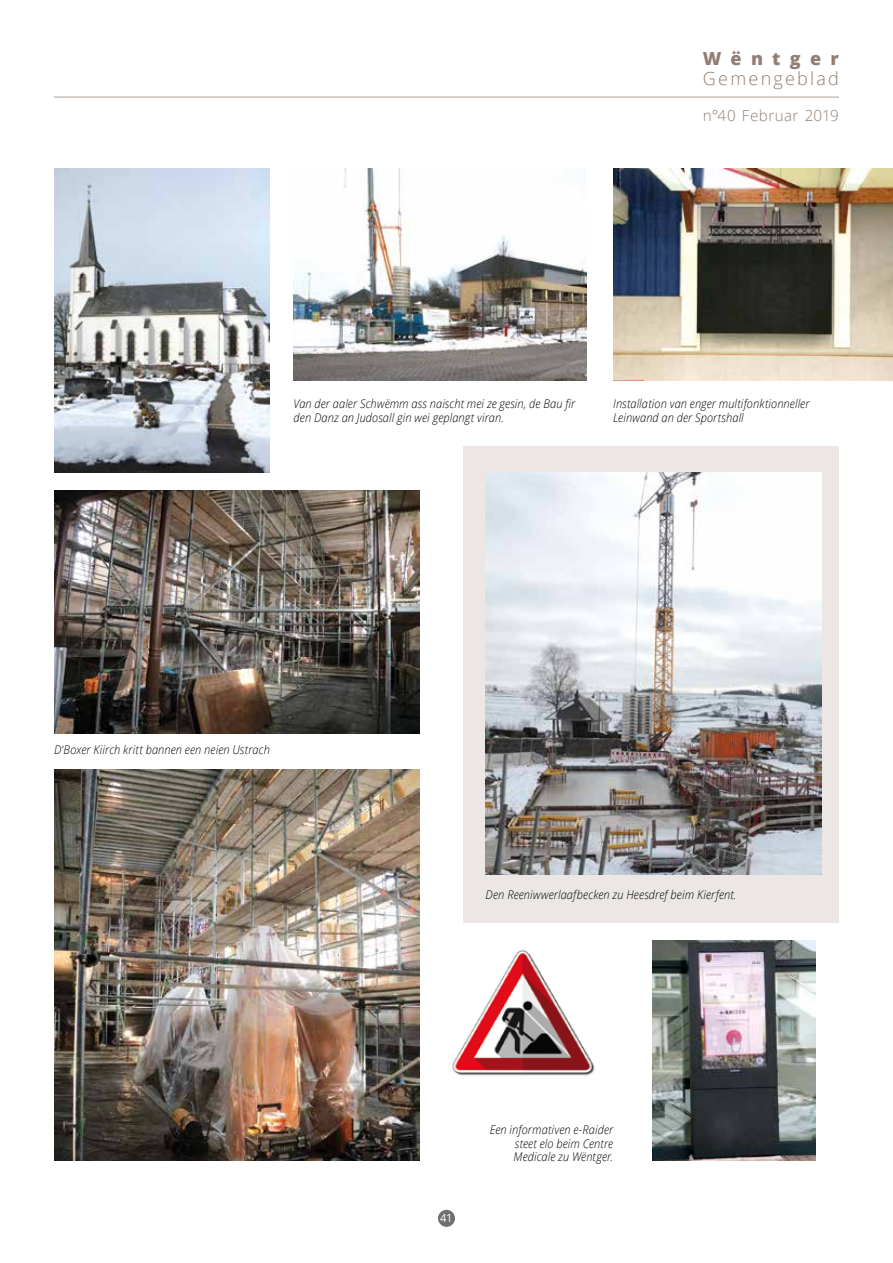
<style>
.page{position:relative;width:893px;height:1263px;background:#fff}
.page>*{position:absolute;margin:0;border:0;box-sizing:border-box;transform-origin:0 0}
.t1{font:300 18px "Open Sans";letter-spacing:.125em;color:#927e72}
.t2{font:800 18px "Open Sans";letter-spacing:.515em;color:#927e72}
.t3{font:300 15.3px "Open Sans";letter-spacing:.025em;color:#927e72}
.t4{font:italic 300 12px/13.5px "Open Sans";letter-spacing:.01em;color:#000;scale:.92 1}
.t5{font:11.25px "Open Sans";color:#fff}
</style>
<div class="page">
<div style="left:438px;top:1210px;width:17px;height:17px;background:#736e6e;border-radius:50%"></div>
<hr style="left:54px;top:97px;width:785px;height:1px;background:#b4a49b">
<img style="left:54px;top:168px;width:215px;height:304px">
<img style="left:652px;top:941px;width:163px;height:220px">
<img style="left:452px;top:949px;width:143px;height:127px">
<div style="left:463px;top:446px;width:376px;height:477px;background:#ece7e4"></div>
<img style="left:486px;top:472px;width:335px;height:402px">
<img style="left:54px;top:490px;width:366px;height:243px">
<img style="left:54px;top:769px;width:366px;height:392px">
<img style="left:294px;top:168px;width:293px;height:212px">
<img style="left:613px;top:168px;width:280px;height:212px">
<h1 class="t2" style="left:703px;top:44px;width:138px">Wëntger</h1>
<h1 class="t1" style="left:703px;top:66px;width:138px">Gemengeblad</h1>
<p class="t3" style="left:703px;top:105px;width:138px">n°40 Februar 2019</p>
<p class="t4" style="left:294px;top:397px;width:307px">Van der aaler Schwëmm ass naischt mei ze gesin, de Bau fir den Danz an Judosall gin wei geplangt viran.</p>
<p class="t4" style="left:613px;top:397px;width:215px">Installation van enger multifonktionneller<br>Leinwand an der Sportshall</p>
<p class="t4" style="left:54px;top:743px;width:236px">D‘Boxer Kiirch kritt bannen een neien Ustrach</p>
<p class="t4" style="left:486px;top:887px;width:274px">Den Reeniwwerlaafbecken zu Heesdref beim Kierfent.</p>
<p class="t5" style="left:440px;top:1210px;width:14px">41</p>
<p class="t4" style="left:514px;top:1123px;width:110px;text-align:justify;text-indent:-24px">Een informativen e-Raider steet elo beim Centre Medicale zu Wëntger.</p>
</div>
